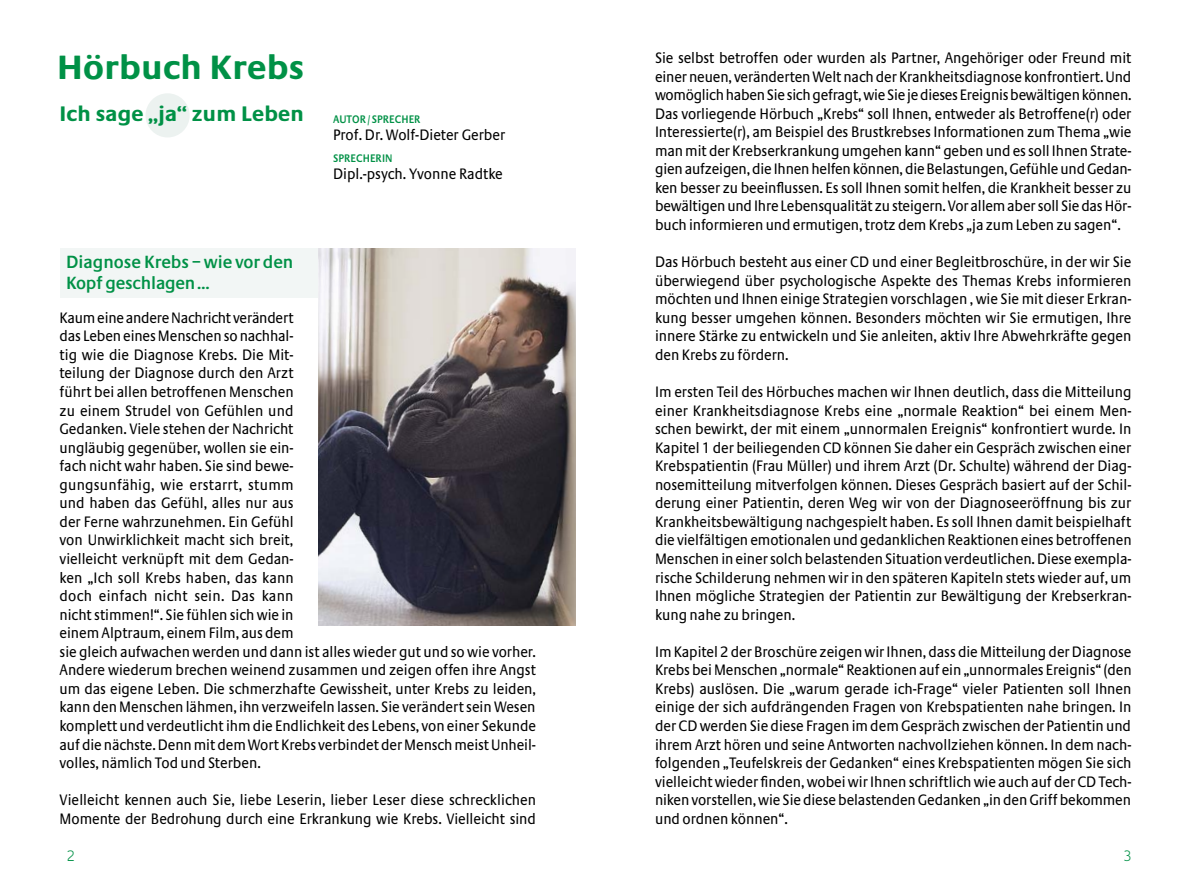
<style>
.page{position:relative;width:1191px;height:893px;background:#fff}
.page>*{position:absolute;margin:0;border:0;box-sizing:border-box;transform-origin:0 0}
.t1{font:700 35px "Praxis EF";letter-spacing:.01em;color:#009146}
.t2{font:700 21.88px "Praxis EF";letter-spacing:.01em;color:#009146}
.t3{font:600 18.38px/21px "Praxis EF";letter-spacing:-.01em;color:#009146;scale:.95 1}
.t4{font:15.75px/18.6px "Praxis EF";color:#000;text-align:justify;scale:.9 1}
.t5{font:300 15.75px "Praxis EF";color:#009146;scale:.9 1}
.t6{font:600 11.38px "Praxis EF";letter-spacing:.01em;color:#009146;scale:.9 1}
</style>
<div class="page">
<div style="left:145px;top:93px;width:45px;height:44px;background:#ecf2f0;border-radius:50%"></div>
<div style="left:60px;top:248px;width:273px;height:50px;background:#f2f6f5"></div>
<img style="left:318px;top:248px;width:257px;height:377px">
<h1 class="t1" style="left:57px;top:48px;width:249px">Hörbuch Krebs</h1>
<h2 class="t2" style="left:60px;top:102px;width:246px">Ich sage „ja“ zum Leben</h2>
<p class="t6" style="left:333px;top:113px;width:99px">Autor/ Sprecher</p>
<p class="t4" style="left:333px;top:126px;width:193px">Prof. Dr. Wolf-Dieter Gerber</p>
<p class="t6" style="left:333px;top:152px;width:68px">Sprecherin</p>
<p class="t4" style="left:333px;top:165px;width:190px">Dipl.-psych. Yvonne Radtke</p>
<p class="t3" style="left:66px;top:252px;width:241px">Diagnose Krebs – wie vor den<br>Kopf geschlagen…</p>
<p class="t4" style="left:60px;top:309px;width:531px;text-align:left">Kaum eine andere Nachricht verändert<br>das Leben eines Menschen so nachhal-<br>tig wie die Diagnose Krebs. Die Mit-<br>teilung der Diagnose durch den Arzt<br>führt bei allen betroffenen Menschen<br>zu einem Strudel von Gefühlen und<br>Gedanken. Viele stehen der Nachricht<br>ungläubig gegenüber, wollen sie ein-<br>fach nicht wahr haben. Sie sind bewe-<br>gungsunfähig, wie erstarrt, stumm<br>und haben das Gefühl, alles nur aus<br>der Ferne wahrzunehmen. Ein Gefühl<br>von Unwirklichkeit macht sich breit,<br>vielleicht verknüpft mit dem Gedan-<br>ken „Ich soll Krebs haben, das kann<br>doch einfach nicht sein. Das kann<br>nicht stimmen!“. Sie fühlen sich wie in<br>einem Alptraum, einem Film, aus dem<br>sie gleich aufwachen werden und dann ist alles wieder gut und so wie vorher.<br>Andere wiederum brechen weinend zusammen und zeigen offen ihre Angst um das eigene Leben. Die schmerzhafte Gewissheit, unter Krebs zu leiden, kann den Menschen lähmen, ihn verzweifeln lassen. Sie verändert sein Wesen komplett und verdeutlicht ihm die Endlichkeit des Lebens, von einer Sekunde auf die nächste. Denn mit dem Wort Krebs verbindet der Mensch meist Unheil&shy;volles, nämlich Tod und Sterben.</p>
<p class="t4" style="left:60px;top:791px;width:531px">Vielleicht kennen auch Sie, liebe Leserin, lieber Leser diese schrecklichen<br>Momente der Bedrohung durch eine Erkrankung wie Krebs. Vielleicht sind</p>
<p class="t4" style="left:655px;top:49px;width:531px">Sie selbst betroffen oder wurden als Partner, Angehöriger oder Freund mit einer neuen, veränderten Welt nach der Krankheitsdiagnose konfrontiert. Und womöglich haben Sie sich gefragt, wie Sie je dieses Ereignis bewältigen können.<br>Das vorliegende Hörbuch „Krebs“ soll Ihnen, entweder als Betroffene(r) oder Interessierte(r), am Beispiel des Brustkrebses Informationen zum Thema „wie man mit der Krebserkrankung umgehen kann“ geben und es soll Ihnen Strate&shy;gien aufzeigen, die Ihnen helfen können, die Belastungen, Gefühle und Gedan&shy;ken besser zu beeinflussen. Es soll Ihnen somit helfen, die Krankheit besser zu bewältigen und Ihre Lebensqualität zu steigern. Vor allem aber soll Sie das Hör&shy;buch informieren und ermutigen, trotz dem Krebs „ja zum Leben zu sagen“.</p>
<p class="t4" style="left:655px;top:253px;width:531px">Das Hörbuch besteht aus einer CD und einer Begleitbroschüre, in der wir Sie überwiegend über psychologische Aspekte des Themas Krebs informieren möchten und Ihnen einige Strategien vorschlagen , wie Sie mit dieser Erkran&shy;kung besser umgehen können. Besonders möchten wir Sie ermutigen, Ihre innere Stärke zu entwickeln und Sie anleiten, aktiv Ihre Abwehrkräfte gegen den Krebs zu fördern.</p>
<p class="t4" style="left:655px;top:383px;width:531px">Im ersten Teil des Hörbuches machen wir Ihnen deutlich, dass die Mitteilung einer Krankheitsdiagnose Krebs eine „normale Reaktion“ bei einem Men&shy;schen bewirkt, der mit einem „unnormalen Ereignis“ konfrontiert wurde. In Kapitel 1 der beiliegenden CD können Sie daher ein Gespräch zwischen einer Krebspatientin (Frau Müller) und ihrem Arzt (Dr. Schulte) während der Diag&shy;nosemitteilung mitverfolgen können. Dieses Gespräch basiert auf der Schil&shy;derung einer Patientin, deren Weg wir von der Diagnoseeröffnung bis zur Krankheitsbewältigung nachgespielt haben. Es soll Ihnen damit beispielhaft die vielfältigen emotionalen und gedanklichen Reaktionen eines betroffenen Menschen in einer solch belastenden Situation verdeutlichen. Diese exempla&shy;rische Schilderung nehmen wir in den späteren Kapiteln stets wieder auf, um Ihnen mögliche Strategien der Patientin zur Bewältigung der Krebserkran&shy;kung nahe zu bringen.</p>
<p class="t4" style="left:655px;top:643px;width:531px">Im Kapitel 2 der Broschüre zeigen wir Ihnen, dass die Mitteilung der Diagnose Krebs bei Menschen „normale“ Reaktionen auf ein „unnormales Ereignis“ (den Krebs) auslösen. Die „warum gerade ich-Frage“ vieler Patienten soll Ihnen einige der sich aufdrängenden Fragen von Krebspatienten nahe bringen. In der CD werden Sie diese Fragen im dem Gespräch zwischen der Patientin und ihrem Arzt hören und seine Antworten nachvollziehen können. In dem nach&shy;folgenden „Teufelskreis der Gedanken“ eines Krebspatienten mögen Sie sich vielleicht wieder finden, wobei wir Ihnen schriftlich wie auch auf der CD Tech&shy;niken vorstellen, wie Sie diese belastenden Gedanken „in den Griff bekommen und ordnen können“.</p>
<p class="t5" style="left:67px;top:847px;width:10px">2</p>
<p class="t5" style="left:1123px;top:847px;width:10px">3</p>
</div>
